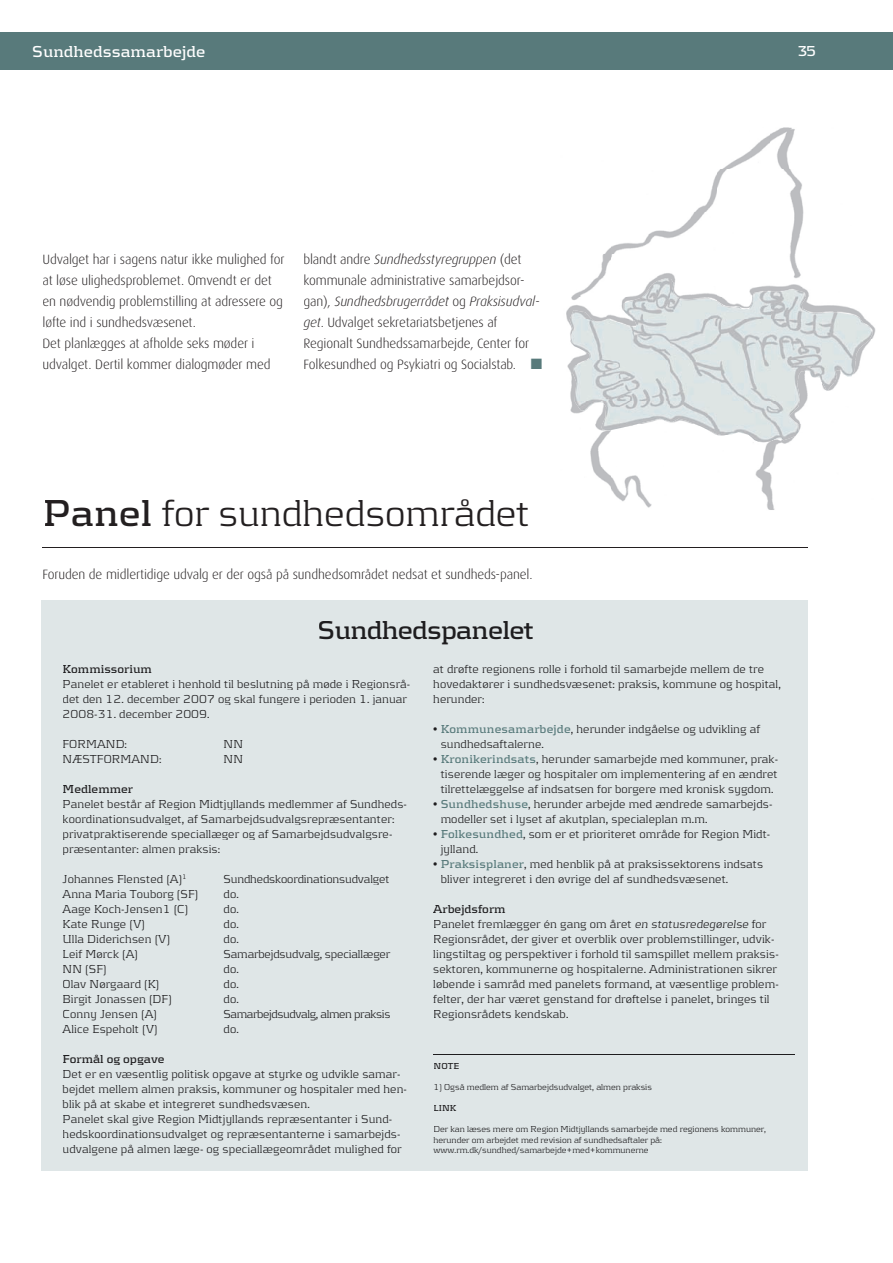
<style>
.page{position:relative;width:893px;height:1263px;background:#fff}
.page>*{position:absolute;margin:0;border:0;box-sizing:border-box;transform-origin:0 0}
.t1{font:300 39px "Kontrapunkt";color:#231f20}
.t2{font:700 27px "Kontrapunkt";letter-spacing:-.03em;color:#1e1d1f}
.t3{font:700 16.5px "Kontrapunkt";color:#fff}
.t4{font:700 15px "Kontrapunkt";color:#fff}
.t5{font:300 13.5px/21px "Dax";letter-spacing:-.01em;color:#231f20}
.t6{font:300 12px/15px "Kontrapunkt";letter-spacing:.01em;color:#1e1d1f}
.t7{font:300 12px "Kontrapunkt";letter-spacing:-.01em;color:#1e1d1f}
.t8{font:700 12px "Kontrapunkt";color:#1e1d1f}
.t9{font:300 12px "Kontrapunkt";letter-spacing:-.03em;color:#1e1d1f}
.t10{font:300 9px/10.5px "Kontrapunkt";color:#1e1d1f}
.t11{font:700 9px "Kontrapunkt";color:#1e1d1f}
.s1{font-style:italic}
.s2{color:#587a7b}
.s3{font-weight:700}
.s4{font-weight:700;color:#587a7b}
</style>
<div class="page">
<div style="left:0;top:32px;width:893px;height:37px;background:#587a7b"></div>
<img style="left:566px;top:127px;width:310px;height:210px">
<img style="left:567px;top:363px;width:44px;height:125px">
<img style="left:611px;top:442px;width:178px;height:68px">
<img style="left:570px;top:278px;width:303px;height:123px">
<img style="left:570px;top:401px;width:237px;height:41px">
<hr style="left:43px;top:547px;width:765px;height:1px;background:#231f20">
<div style="left:41px;top:600px;width:767px;height:570px;background:#dfe6e7"></div>
<hr style="left:433px;top:1054px;width:361px;height:1px;background:#1e1d1f">
<h3 class="t3" style="left:32px;top:42px;width:175px">Sundhedssamarbejde</h3>
<p class="t4" style="left:797px;top:42px;width:20px">35</p>
<p class="t5" style="left:43px;top:249px;width:244px">Udvalget har i sagens natur ikke mulighed for at løse ulighedsproblemet. Omvendt er det en nødvendig problemstilling at adressere og løfte ind i sundhedsvæsenet.<br>Det planlægges at afholde seks møder i udvalget. Dertil kommer dialogmøder med</p>
<p class="t5" style="left:303px;top:249px;width:240px">blandt andre <span class="s1">Sundhedsstyregruppen</span> (det kommunale administrative samarbejdsor&shy;gan), <span class="s1">Sundhedsbrugerrådet</span> og <span class="s1">Praksisudval&shy;get</span>. Udvalget sekretariatsbetjenes af Regionalt Sundhedssamarbejde, Center for Folkesundhed og Psykiatri og Socialstab. <span class="s2">■</span></p>
<h1 class="t1" style="left:43px;top:490px;width:489px"><span class="s3">Panel</span> for sundhedsområdet</h1>
<p class="t5" style="left:43px;top:564px;width:491px">Foruden de midlertidige udvalg er der også på sundhedsområdet nedsat et sundheds-panel.</p>
<h2 class="t2" style="left:318px;top:614px;width:218px">Sundhedspanelet</h2>
<p class="t8" style="left:63px;top:661px;width:91px">Kommissorium</p>
<p class="t6" style="left:63px;top:676px;width:349px">Panelet er etableret i henhold til beslutning på møde i Regionsrå&shy;det den 12. december 2007 og skal fungere i perioden 1. januar<br>2008-31. december 2009.</p>
<p class="t6" style="left:63px;top:736px;width:66px">FORMAND:</p>
<p class="t6" style="left:224px;top:736px;width:21px">NN</p>
<p class="t6" style="left:63px;top:751px;width:100px">NÆSTFORMAND:</p>
<p class="t6" style="left:224px;top:751px;width:21px">NN</p>
<p class="t8" style="left:63px;top:781px;width:72px">Medlemmer</p>
<p class="t6" style="left:63px;top:796px;width:346px">Panelet består af Region Midtjyllands medlemmer af Sundheds&shy;koordinationsudvalget, af Samarbejdsudvalgsrepræsentanter: privatpraktiserende speciallæger og af Samarbejdsudvalgsre&shy;præsentanter: almen praksis:</p>
<p class="t6" style="left:63px;top:871px;width:126px">Johannes Flensted (A)<sup>1</sup></p>
<p class="t7" style="left:224px;top:871px;width:167px">Sundhedskoordinationsudvalget</p>
<p class="t6" style="left:63px;top:886px;width:137px">Anna Maria Touborg (SF)</p>
<p class="t6" style="left:224px;top:886px;width:17px">do.</p>
<p class="t6" style="left:63px;top:901px;width:127px">Aage Koch-Jensen1 (C)</p>
<p class="t6" style="left:224px;top:901px;width:17px">do.</p>
<p class="t6" style="left:63px;top:916px;width:84px">Kate Runge (V)</p>
<p class="t6" style="left:224px;top:916px;width:17px">do.</p>
<p class="t6" style="left:63px;top:931px;width:109px">Ulla Diderichsen (V)</p>
<p class="t6" style="left:224px;top:931px;width:17px">do.</p>
<p class="t6" style="left:63px;top:946px;width:77px">Leif Mørck (A)</p>
<p class="t7" style="left:224px;top:946px;width:168px">Samarbejdsudvalg, speciallæger</p>
<p class="t6" style="left:63px;top:961px;width:45px">NN (SF)</p>
<p class="t6" style="left:224px;top:961px;width:17px">do.</p>
<p class="t6" style="left:63px;top:976px;width:98px">Olav Nørgaard (K)</p>
<p class="t6" style="left:224px;top:976px;width:17px">do.</p>
<p class="t6" style="left:63px;top:991px;width:111px">Birgit Jonassen (DF)</p>
<p class="t6" style="left:224px;top:991px;width:17px">do.</p>
<p class="t6" style="left:63px;top:1006px;width:96px">Conny Jensen (A)</p>
<p class="t9" style="left:224px;top:1006px;width:168px">Samarbejdsudvalg, almen praksis</p>
<p class="t6" style="left:63px;top:1021px;width:97px">Alice Espeholt (V)</p>
<p class="t6" style="left:224px;top:1021px;width:17px">do.</p>
<p class="t8" style="left:63px;top:1051px;width:103px">Formål og opgave</p>
<p class="t6" style="left:63px;top:1066px;width:346px">Det er en væsentlig politisk opgave at styrke og udvikle samar&shy;bejdet mellem almen praksis, kommuner og hospitaler med hen&shy;blik på at skabe et integreret sundhedsvæsen.<br>Panelet skal give Region Midtjyllands repræsentanter i Sund&shy;hedskoordinationsudvalget og repræsentanterne i samarbejds&shy;udvalgene på almen læge- og speciallægeområdet mulighed for</p>
<p class="t6" style="left:433px;top:661px;width:349px">at drøfte regionens rolle i forhold til samarbejde mellem de tre hovedaktører i sundhedsvæsenet: praksis, kommune og hospital, herunder:</p>
<p class="t6" style="left:441px;top:721px;width:321px;text-indent:-7px">• <span class="s4">Kommunesamarbejde</span>, herunder indgåelse og udvikling af sundhedsaftalerne.</p>
<p class="t6" style="left:433px;top:751px;width:346px;text-align:center">• <span class="s4">Kronikerindsats</span>, herunder samarbejde med kommuner, prak&shy;tiserende læger og hospitaler om implementering af en ændret tilrettelæggelse af indsatsen for borgere med kronisk sygdom.</p>
<p class="t6" style="left:441px;top:796px;width:333px;text-indent:-7px">• <span class="s4">Sundhedshuse</span>, herunder arbejde med ændrede samarbejds&shy;modeller set i lyset af akutplan, specialeplan m.m.</p>
<p class="t6" style="left:441px;top:826px;width:331px;text-indent:-7px">• <span class="s4">Folkesundhed</span>, som er et prioriteret område for Region Midt&shy;jylland.</p>
<p class="t6" style="left:441px;top:856px;width:324px;text-indent:-7px">• <span class="s4">Praksisplaner</span>, med henblik på at praksissektorens indsats bliver integreret i den øvrige del af sundhedsvæsenet.</p>
<p class="t6" style="left:433px;top:901px;width:347px"><span class="s3">Arbejdsform<br></span>Panelet fremlægger én gang om året <span class="s1">en statusredegørelse</span> for Regionsrådet, der giver et overblik over problemstillinger, udvik&shy;lingstiltag og perspektiver i forhold til samspillet mellem praksis&shy;sektoren, kommunerne og hospitalerne. Administrationen sikrer løbende i samråd med panelets formand, at væsentlige problem&shy;felter, der har været genstand for drøftelse i panelet, bringes til Regionsrådets kendskab.</p>
<p class="t11" style="left:434px;top:1061px;width:27px">NOTE</p>
<p class="t10" style="left:434px;top:1082px;width:220px">1) Også medlem af Samarbejdsudvalget, almen praksis</p>
<p class="t11" style="left:434px;top:1103px;width:24px">LINK</p>
<p class="t10" style="left:434px;top:1124px;width:334px">Der kan læses mere om Region Midtjyllands samarbejde med regionens kommuner, herunder om arbejdet med revision af sundhedsaftaler på: www.rm.dk/sundhed/samarbejde+med+kommunerne</p>
</div>
